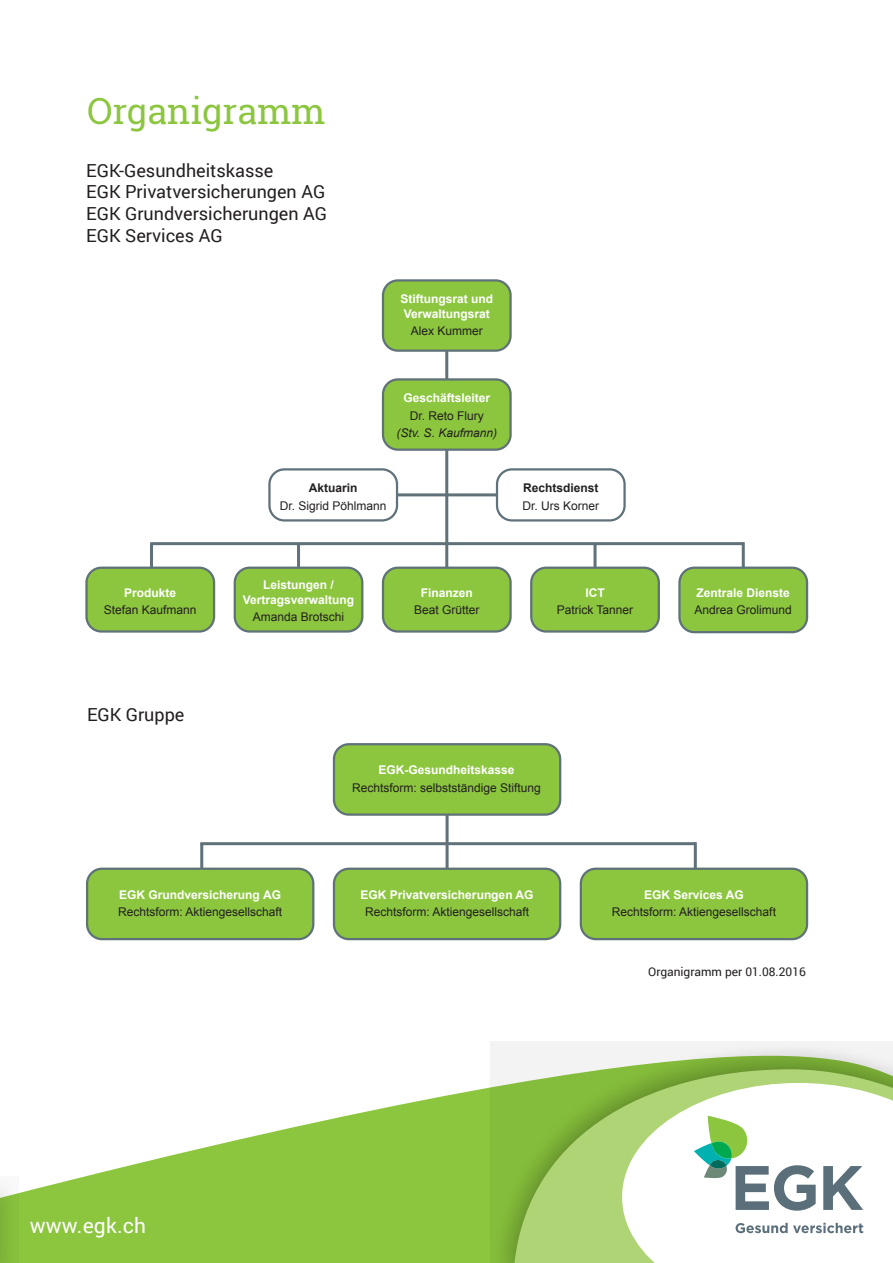
<style>
.page{position:relative;width:893px;height:1263px;background:#fff}
.page>*{position:absolute;margin:0;border:0;box-sizing:border-box;transform-origin:0 0}
.t1{font:36px "Roboto Slab";color:#8bc63e}
.t2{font:21px "Roboto";letter-spacing:.01em;color:#fff}
.t3{font:18px/21.6px "Roboto";color:#231f20}
.t4{font:12px "Arial";color:#231f20}
.t5{font:700 12px/14.4px "Arial";color:#fff;text-align:center}
.t6{font:12px "Roboto";color:#231f20}
.t7{font:700 12px "Arial";color:#231f20}
.t8{font:italic 12px "Arial";color:#231f20}
</style>
<div class="page">
<hr style="left:200px;top:844px;width:3px;height:65px;background:#5f7179">
<hr style="left:694px;top:842px;width:3px;height:65px;background:#5f7179">
<hr style="left:446px;top:811px;width:3px;height:65px;background:#5f7179">
<hr style="left:742px;top:542px;width:3px;height:65px;background:#5f7179">
<hr style="left:593px;top:543px;width:3px;height:65px;background:#5f7179">
<hr style="left:297px;top:543px;width:3px;height:65px;background:#5f7179">
<hr style="left:150px;top:543px;width:3px;height:65px;background:#5f7179">
<hr style="left:366px;top:493px;width:207px;height:3px;background:#5f7179">
<hr style="left:445px;top:351px;width:3px;height:225px;background:#5f7179">
<svg style="left:19px;top:1041px;width:874px;height:222px;fill:#8bc63e"></svg>
<svg style="left:490px;top:1042px;width:403px;height:221px;fill:#eee"></svg>
<svg style="left:513px;top:1069px;width:380px;height:194px;background:#9ac65d"></svg>
<svg style="left:622px;top:1083px;width:271px;height:180px"></svg>
<svg style="left:694px;top:1116px;width:122px;height:95px"></svg>
<svg style="left:823px;top:1166px;width:40px;height:44px"></svg>
<svg style="left:736px;top:1223px;width:127px;height:10px"></svg>
<svg style="left:0;top:1186px;width:19px;height:77px"></svg>
<svg style="left:0;top:1198px;width:1px;height:65px"></svg>
<div style="left:86px;top:568px;width:128px;height:63px;background:#8bc63e;border-radius:15px"></div>
<div style="left:85px;top:567px;width:130px;height:66px;border:2px solid #5f7179;border-radius:15px"></div>
<div style="left:235px;top:568px;width:127px;height:63px;background:#8bc63e;border-radius:15px"></div>
<div style="left:234px;top:567px;width:129px;height:66px;border:2px solid #5f7179;border-radius:15px"></div>
<div style="left:531px;top:568px;width:128px;height:63px;background:#8bc63e;border-radius:15px"></div>
<div style="left:530px;top:567px;width:130px;height:66px;border:2px solid #5f7179;border-radius:15px"></div>
<div style="left:383px;top:568px;width:128px;height:63px;background:#8bc63e;border-radius:15px"></div>
<div style="left:382px;top:567px;width:130px;height:66px;border:2px solid #5f7179;border-radius:15px"></div>
<div style="left:679px;top:568px;width:128px;height:64px;background:#8bc63e;border-radius:15px"></div>
<div style="left:678px;top:567px;width:130px;height:66px;border:2px solid #5f7179;border-radius:15px"></div>
<div style="left:383px;top:379px;width:128px;height:71px;background:#8bc63e;border-radius:15px"></div>
<div style="left:382px;top:378px;width:130px;height:73px;border:2px solid #5f7179;border-radius:15px"></div>
<div style="left:269px;top:469px;width:128px;height:51px;background:#fff;border-radius:15px"></div>
<div style="left:268px;top:468px;width:130px;height:53px;border:2px solid #5f7179;border-radius:15px"></div>
<div style="left:497px;top:469px;width:128px;height:51px;background:#fff;border-radius:15px"></div>
<div style="left:496px;top:468px;width:130px;height:53px;border:2px solid #5f7179;border-radius:15px"></div>
<hr style="left:150px;top:542px;width:593px;height:3px;background:#5f7179">
<div style="left:87px;top:869px;width:226px;height:70px;background:#8bc63e;border-radius:15px"></div>
<div style="left:86px;top:868px;width:228px;height:72px;border:2px solid #5f7179;border-radius:15px"></div>
<div style="left:334px;top:744px;width:226px;height:71px;background:#8bc63e;border-radius:15px"></div>
<div style="left:333px;top:743px;width:228px;height:73px;border:2px solid #5f7179;border-radius:15px"></div>
<div style="left:581px;top:869px;width:226px;height:70px;background:#8bc63e;border-radius:15px"></div>
<div style="left:580px;top:868px;width:228px;height:72px;border:2px solid #5f7179;border-radius:15px"></div>
<div style="left:334px;top:869px;width:226px;height:70px;background:#8bc63e;border-radius:15px"></div>
<div style="left:333px;top:868px;width:228px;height:72px;border:2px solid #5f7179;border-radius:15px"></div>
<hr style="left:200px;top:842px;width:496px;height:3px;background:#5f7179">
<div style="left:383px;top:280px;width:128px;height:71px;background:#8bc63e;border-radius:15px"></div>
<div style="left:382px;top:279px;width:130px;height:73px;border:2px solid #5f7179;border-radius:15px"></div>
<h1 class="t1" style="left:87px;top:86px;width:240px">Organigramm</h1>
<h3 class="t3" style="left:86px;top:159px;width:242px">EGK-Gesundheitskasse<br>EGK Privatversicherungen AG<br>EGK Grundversicherungen AG<br>EGK Services AG</h3>
<p class="t5" style="left:400px;top:292px;width:94px;text-align:left">Stiftungsrat und<br>Verwaltungsrat</p>
<p class="t4" style="left:411px;top:323px;width:74px">Alex Kummer</p>
<p class="t5" style="left:403px;top:391px;width:88px">Geschäftsleiter</p>
<p class="t4" style="left:410px;top:408px;width:76px">Dr. Reto Flury</p>
<p class="t8" style="left:397px;top:425px;width:102px">(Stv. S. Kaufmann)</p>
<p class="t7" style="left:309px;top:480px;width:50px">Aktuarin</p>
<p class="t4" style="left:280px;top:498px;width:108px">Dr. Sigrid Pöhlmann</p>
<p class="t7" style="left:523px;top:480px;width:77px">Rechtsdienst</p>
<p class="t4" style="left:522px;top:498px;width:78px">Dr. Urs Korner</p>
<p class="t5" style="left:124px;top:586px;width:54px">Produkte</p>
<p class="t4" style="left:104px;top:602px;width:94px">Stefan Kaufmann</p>
<p class="t5" style="left:243px;top:578px;width:113px">Leistungen /<br>Vertragsverwaltung</p>
<p class="t4" style="left:253px;top:609px;width:93px">Amanda Brotschi</p>
<p class="t5" style="left:421px;top:586px;width:54px">Finanzen</p>
<p class="t4" style="left:414px;top:602px;width:67px">Beat Grütter</p>
<p class="t5" style="left:585px;top:586px;width:21px">ICT</p>
<p class="t4" style="left:557px;top:602px;width:78px">Patrick Tanner</p>
<h3 class="t3" style="left:87px;top:703px;width:99px">EGK Gruppe</h3>
<p class="t5" style="left:378px;top:763px;width:138px">EGK-Gesundheitskasse</p>
<p class="t4" style="left:352px;top:779px;width:190px">Rechtsform: selbstständige Stiftung</p>
<p class="t5" style="left:697px;top:586px;width:95px">Zentrale Dienste</p>
<p class="t4" style="left:695px;top:602px;width:99px">Andrea Grolimund</p>
<p class="t5" style="left:119px;top:888px;width:164px">EGK Grundversicherung AG</p>
<p class="t4" style="left:118px;top:904px;width:166px">Rechtsform: Aktiengesellschaft</p>
<p class="t5" style="left:361px;top:888px;width:174px">EGK Privatversicherungen AG</p>
<p class="t4" style="left:365px;top:904px;width:166px">Rechtsform: Aktiengesellschaft</p>
<p class="t5" style="left:644px;top:888px;width:101px">EGK Services AG</p>
<p class="t4" style="left:612px;top:904px;width:166px">Rechtsform: Aktiengesellschaft</p>
<p class="t6" style="left:648px;top:964px;width:159px">Organigramm per 01.08.2016</p>
<h2 class="t2" style="left:30px;top:1211px;width:118px">www.egk.ch</h2>
</div>
